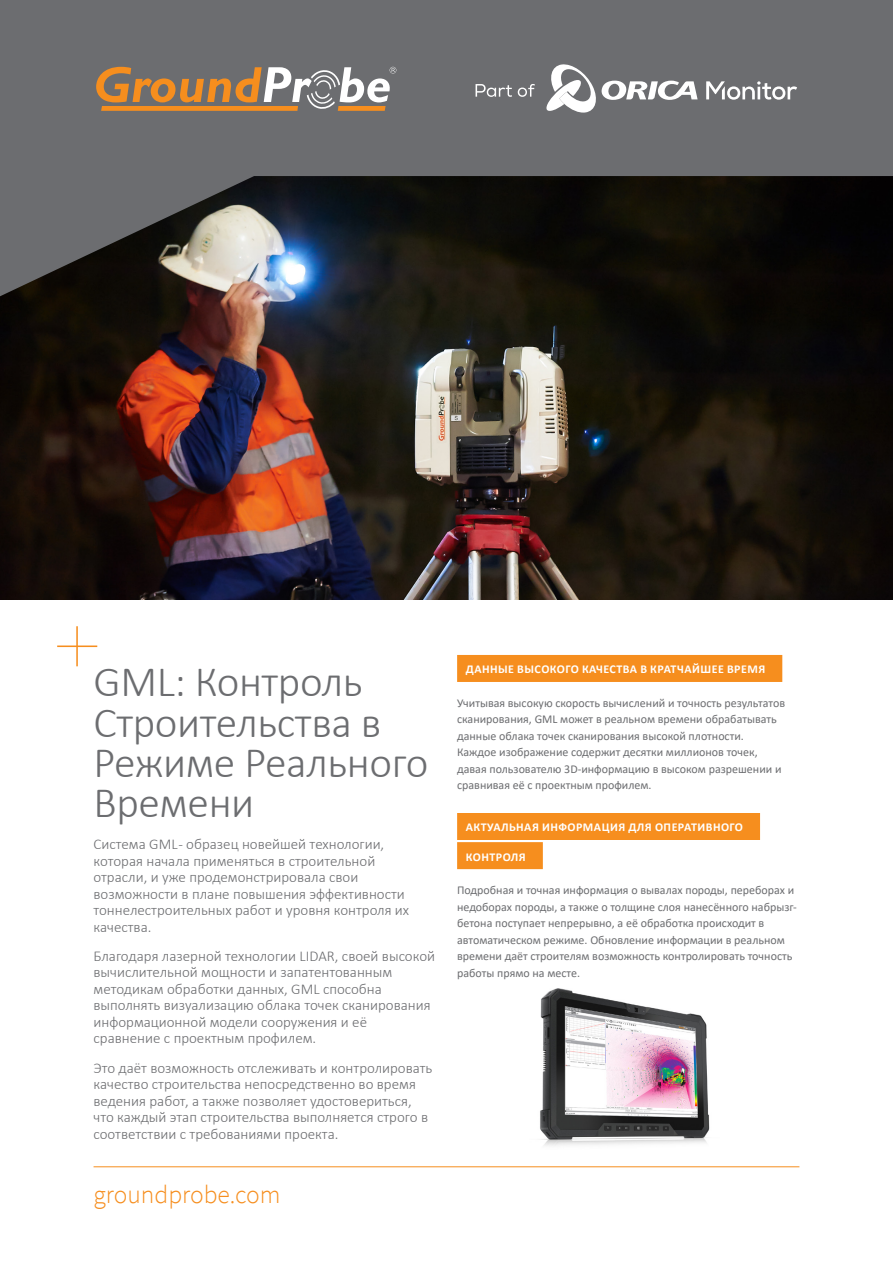
<style>
.page{position:relative;width:893px;height:1263px;background:#fff}
.page>*{position:absolute;margin:0;border:0;box-sizing:border-box;transform-origin:0 0}
.GP__Main_Header{font:300 43.5px "Calibri";letter-spacing:-.01em;color:#6c6d70}
.GP__URL_Footer_-_Lin{font:300 25.5px "Source Sans Pro";color:#f68e1e}
.GP__Bold_Body{font:300 15px/16.5px "Calibri";color:#6c6d70}
.GP__Body_copy{font:12px/16.5px "Calibri";color:#6c6d70}
.GP__Sub_header{font:700 12px "Calibri";letter-spacing:.04em;color:#fff}
</style>
<div class="page">
<img style="left:0;top:296px;width:893px;height:304px">
<hr style="left:76px;top:626px;width:2px;height:40px;background:#f68e1e">
<hr style="left:57px;top:645px;width:40px;height:2px;background:#f68e1e">
<hr style="left:94px;top:1166px;width:705px;height:1px;background:#f68e1e">
<div style="left:457px;top:655px;width:325px;height:27px;background:#f68e1e"></div>
<div style="left:457px;top:813px;width:303px;height:27px;background:#f68e1e"></div>
<svg style="left:0;top:0;width:893px;height:296px;background:#4f5051"></svg>
<svg style="left:96px;top:67px;width:300px;height:44px;background:#a4896c"></svg>
<svg style="left:545px;top:63px;width:153px;height:50px"></svg>
<svg style="left:706px;top:81px;width:91px;height:19px"></svg>
<svg style="left:476px;top:84px;width:59px;height:13px"></svg>
<div style="left:457px;top:842px;width:86px;height:27px;background:#f68e1e"></div>
<img style="left:540px;top:989px;width:170px;height:157px">
<p class="GP__Main_Header" style="left:94px;top:655px;width:271px">GML: Контроль</p>
<p class="GP__Main_Header" style="left:94px;top:695px;width:289px">Строительства в</p>
<p class="GP__Main_Header" style="left:94px;top:735px;width:336px">Режиме Реального</p>
<p class="GP__Main_Header" style="left:94px;top:776px;width:162px">Времени</p>
<p class="GP__Bold_Body" style="left:94px;top:836px;width:317px">Система GML - образец новейшей технологии, которая начала применяться в строительной отрасли, и уже продемонстрировала свои возможности в плане повышения эффективности тоннелестроительных работ и уровня контроля их качества.</p>
<p class="GP__Bold_Body" style="left:94px;top:947px;width:343px">Благодаря лазерной технологии LIDAR, своей высокой вычислительной мощности и запатентованным методикам обработки данных, GML способна выполнять визуализацию облака точек сканирования информационной модели сооружения и её сравнение с проектным профилем.</p>
<p class="GP__Bold_Body" style="left:94px;top:1059px;width:340px">Это даёт возможность отслеживать и контролировать качество строительства непосредственно во время ведения работ, а также позволяет удостовериться, что каждый этап строительства выполняется строго в соответствии с требованиями проекта.</p>
<p class="GP__URL_Footer_-_Lin" style="left:94px;top:1179px;width:189px">groundprobe.com</p>
<p class="GP__Sub_header" style="left:466px;top:661px;width:301px">ДАННЫЕ ВЫСОКОГО КАЧЕСТВА В КРАТЧАЙШЕЕ ВРЕМЯ</p>
<p class="GP__Body_copy" style="left:457px;top:694px;width:329px">Учитывая высокую скорость вычислений и точность результатов сканирования, GML может в реальном времени обрабатывать данные облака точек сканирования высокой плотности.<br>Каждое изображение содержит десятки миллионов точек, давая пользователю 3D-информацию в высоком разрешении и сравнивая её с проектным профилем.</p>
<p class="GP__Sub_header" style="left:466px;top:819px;width:279px">АКТУАЛЬНАЯ ИНФОРМАЦИЯ ДЛЯ ОПЕРАТИВНОГО</p>
<p class="GP__Sub_header" style="left:466px;top:848px;width:61px">КОНТРОЛЯ</p>
<p class="GP__Body_copy" style="left:457px;top:882px;width:341px">Подробная и точная информация о вывалах породы, переборах и недоборах породы, а также о толщине слоя нанесённого набрызг&shy;бетона поступает непрерывно, а её обработка происходит в автоматическом режиме. Обновление информации в реальном времени даёт строителям возможность контролировать точность работы прямо на месте.</p>
</div>
